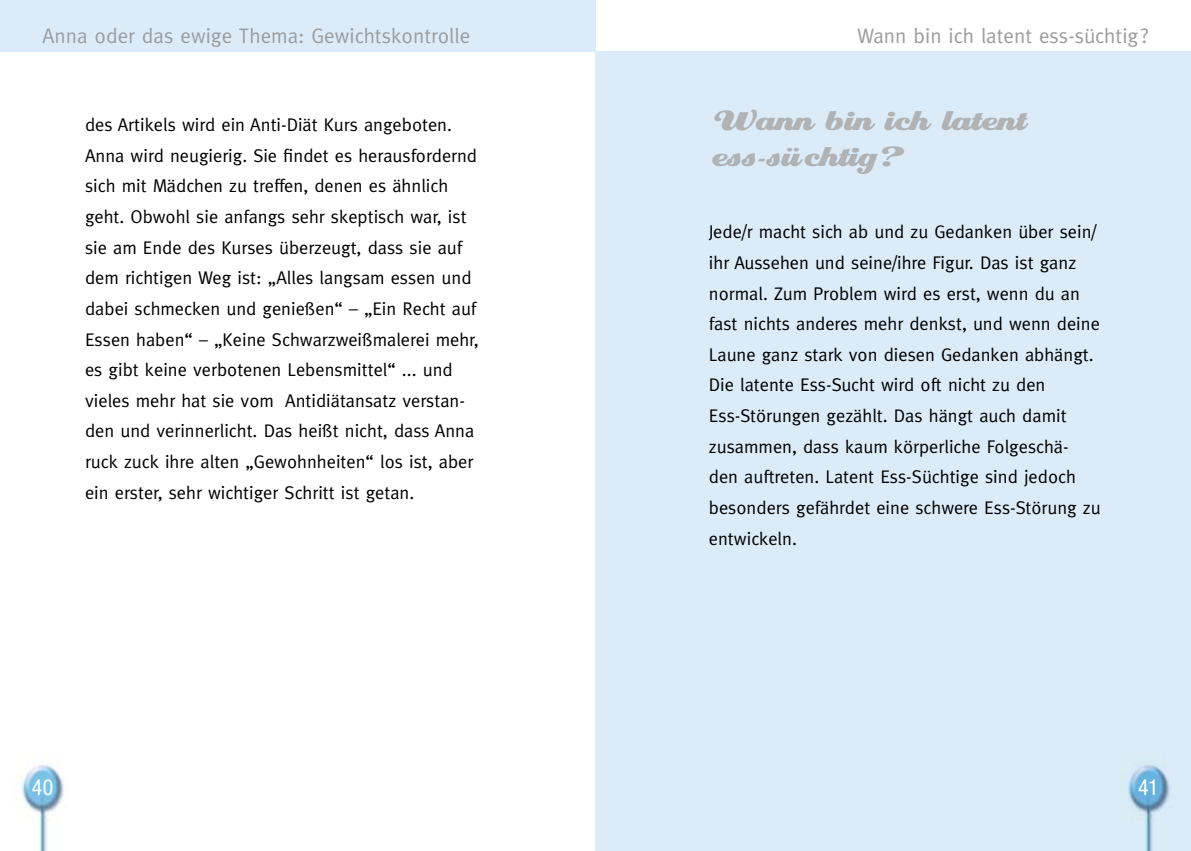
<style>
.page{position:relative;width:1191px;height:851px;background:#fff}
.page>*{position:absolute;margin:0;border:0;box-sizing:border-box;transform-origin:0 0}
.t1{font:30px/36px "Eclat ICG";letter-spacing:-.15em;color:#b1b2b4}
.t2{font:condensed 22px "Helvetica Neue";color:#fff}
.t3{font:21px "Meta";color:#9c9d9f}
.t4{font:18.4px/30.6px "Meta";color:#000}
</style>
<div class="page">
<div style="left:0;top:0;width:595px;height:51px;background:#dbecf8"></div>
<div style="left:595px;top:51px;width:596px;height:799px;background:#dbecf8"></div>
<img style="left:21px;top:765px;width:43px;height:85px">
<p class="t3" style="left:43px;top:23px;width:429px">Anna oder das ewige Thema: Gewichtskontrolle</p>
<p class="t3" style="left:857px;top:23px;width:293px">Wann bin ich latent ess-süchtig?</p>
<p class="t4" style="left:85px;top:109px;width:395px">des Artikels wird ein Anti-Diät Kurs angeboten.<br>Anna wird neugierig. Sie findet es herausfordernd sich mit Mädchen zu treffen, denen es ähnlich geht. Obwohl sie anfangs sehr skeptisch war, ist sie am Ende des Kurses überzeugt, dass sie auf dem richtigen Weg ist: „Alles langsam essen und dabei schmecken und genießen“ – „Ein Recht auf Essen haben“ – „Keine Schwarzweißmalerei mehr, es gibt keine verbotenen Lebensmittel“ ... und vieles mehr hat sie vom Antidiätansatz verstan&shy;den und verinnerlicht. Das heißt nicht, dass Anna ruck zuck ihre alten „Gewohnheiten“ los ist, aber ein erster, sehr wichtiger Schritt ist getan.</p>
<h1 class="t1" style="left:709px;top:102px;width:320px">Wann bin ich latent ess-süchtig?</h1>
<p class="t4" style="left:709px;top:216px;width:393px">Jede/r macht sich ab und zu Gedanken über sein/ ihr Aussehen und seine/ihre Figur. Das ist ganz normal. Zum Problem wird es erst, wenn du an fast nichts anderes mehr denkst, und wenn deine Laune ganz stark von diesen Gedanken abhängt.<br>Die latente Ess-Sucht wird oft nicht zu den Ess-Störungen gezählt. Das hängt auch damit zusammen, dass kaum körperliche Folgeschä&shy;den auftreten. Latent Ess-Süchtige sind jedoch besonders gefährdet eine schwere Ess-Störung zu entwickeln.</p>
<p class="t2" style="left:32px;top:774px;width:23px">40</p>
<p class="t2" style="left:1138px;top:774px;width:22px">41</p>
</div>
